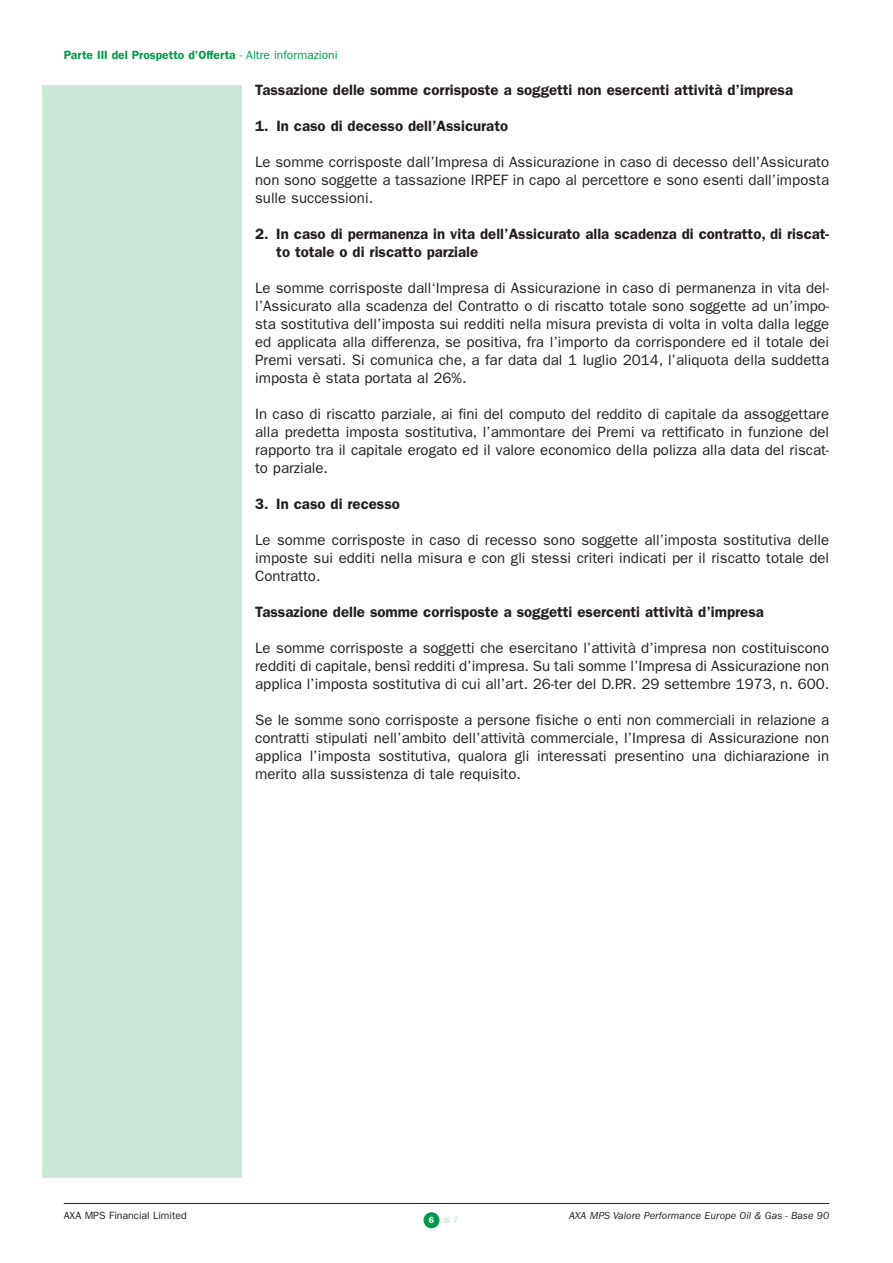
<style>
.page{position:relative;width:893px;height:1263px;background:#fff}
.page>*{position:absolute;margin:0;border:0;box-sizing:border-box;transform-origin:0 0}
.t1{font:15px/18px "Franklin Gothic";color:#231f20;text-align:justify}
.t2{font:600 15px/18px "Franklin Gothic";color:#231f20}
.t3{font:600 12px "Franklin Gothic";color:#00994c}
.t4{font:italic 10.5px "Franklin Gothic";color:#231f20}
.t5{font:10.5px "Franklin Gothic";color:#231f20}
.t6{font:9px "Franklin Gothic";color:#b5ddc6}
.s1{font-weight:400}
.s2{font-weight:600;color:#fff}
.s3{color:#fff}
</style>
<div class="page">
<div style="left:423px;top:1212px;width:16px;height:16px;background:#00994c;border-radius:50%"></div>
<div style="left:43px;top:85px;width:199px;height:1093px;background:#cce7d7"></div>
<hr style="left:64px;top:1203px;width:765px;height:1px;background:#231f20">
<p class="t3" style="left:64px;top:51px;width:275px">Parte III del Prospetto d’Offerta <span class="s1">- Altre informazioni</span></p>
<p class="t2" style="left:255px;top:82px;width:540px">Tassazione delle somme corrisposte a soggetti non esercenti attività d’impresa</p>
<p class="t2" style="left:255px;top:118px;width:255px">1. In caso di decesso dell’Assicurato</p>
<p class="t1" style="left:255px;top:154px;width:575px">Le somme corrisposte dall’Impresa di Assicurazione in caso di decesso dell’Assicurato non sono soggette a tassazione IRPEF in capo al percettore e sono esenti dall’imposta sulle successioni.</p>
<p class="t2" style="left:276px;top:226px;width:554px;text-indent:-21px">2. In caso di permanenza in vita dell’Assicurato alla scadenza di contratto, di riscat&shy;to totale o di riscatto parziale</p>
<p class="t1" style="left:255px;top:280px;width:576px">Le somme corrisposte dall‘Impresa di Assicurazione in caso di permanenza in vita del&shy;l’Assicurato alla scadenza del Contratto o di riscatto totale sono soggette ad un’impo&shy;sta sostitutiva dell’imposta sui redditi nella misura prevista di volta in volta dalla legge ed applicata alla differenza, se positiva, fra l’importo da corrispondere ed il totale dei Premi versati. Si comunica che, a far data dal 1 luglio 2014, l’aliquota della suddetta imposta è stata portata al 26%.</p>
<p class="t1" style="left:255px;top:406px;width:576px">In caso di riscatto parziale, ai fini del computo del reddito di capitale da assoggettare alla predetta imposta sostitutiva, l’ammontare dei Premi va rettificato in funzione del rapporto tra il capitale erogato ed il valore economico della polizza alla data del riscat&shy;to parziale.</p>
<p class="t2" style="left:255px;top:496px;width:146px">3. In caso di recesso</p>
<p class="t1" style="left:255px;top:532px;width:576px">Le somme corrisposte in caso di recesso sono soggette all’imposta sostitutiva delle imposte sui edditi nella misura e con gli stessi criteri indicati per il riscatto totale del Contratto.</p>
<p class="t2" style="left:255px;top:604px;width:510px">Tassazione delle somme corrisposte a soggetti esercenti attività d’impresa</p>
<p class="t1" style="left:255px;top:640px;width:576px">Le somme corrisposte a soggetti che esercitano l’attività d’impresa non costituiscono redditi di capitale, bensì redditi d’impresa. Su tali somme l’Impresa di Assicurazione non applica l’imposta sostitutiva di cui all’art. 26-ter del D.P.R. 29 settembre 1973, n. 600.</p>
<p class="t1" style="left:255px;top:712px;width:576px">Se le somme sono corrisposte a persone fisiche o enti non commerciali in relazione a contratti stipulati nell’ambito dell’attività commerciale, l’Impresa di Assicurazione non applica l’imposta sostitutiva, qualora gli interessati presentino una dichiarazione in merito alla sussistenza di tale requisito.</p>
<p class="t5" style="left:64px;top:1211px;width:124px">AXA MPS Financial Limited</p>
<p class="t4" style="left:569px;top:1211px;width:262px">AXA MPS Valore Performance Europe Oil &amp; Gas - Base 90</p>
<p class="t6" style="left:429px;top:1217px;width:37px"><span class="s2">6</span> di 7<span class="s3">2</span></p>
</div>
